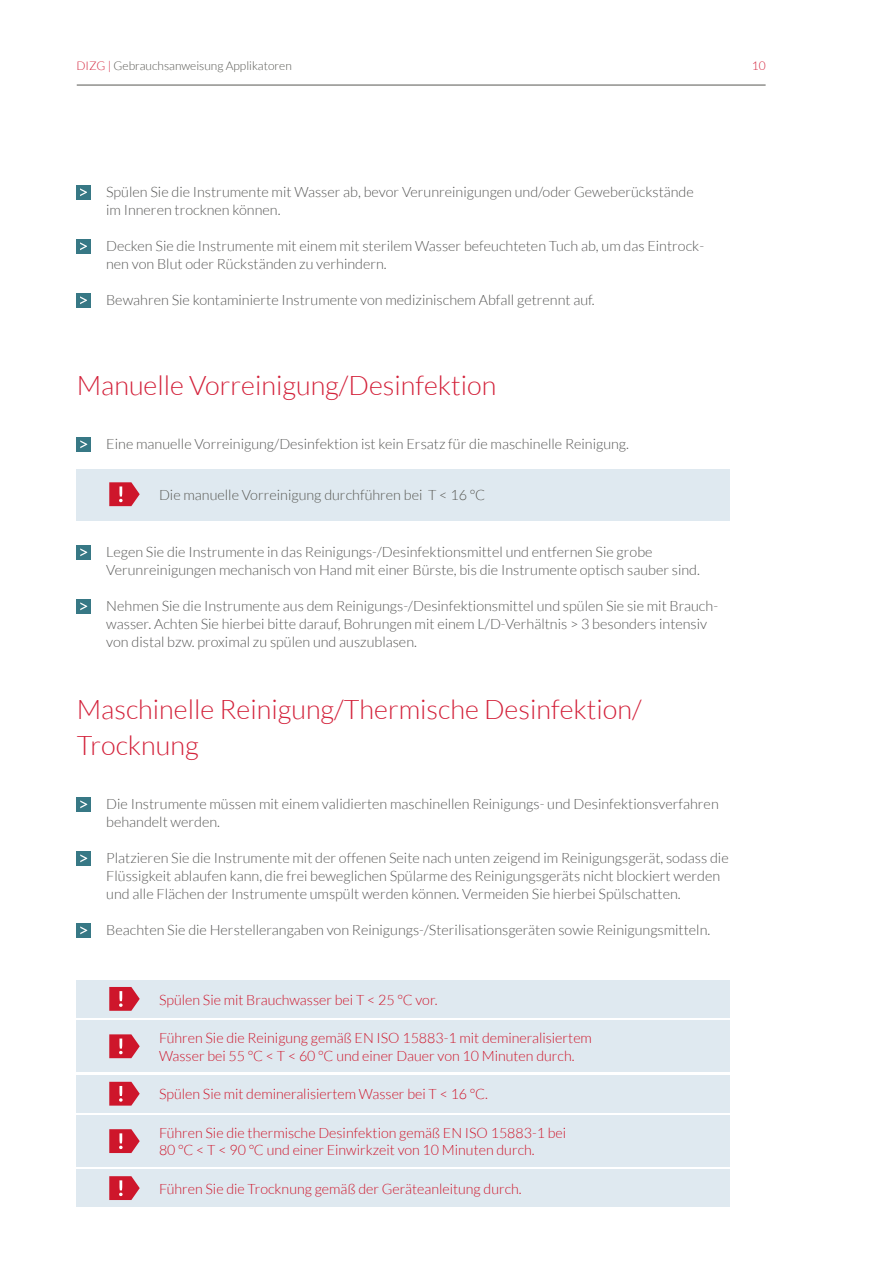
<style>
.page{position:relative;width:893px;height:1263px;background:#fff}
.page>*{position:absolute;margin:0;border:0;box-sizing:border-box;transform-origin:0 0}
.t1{font:300 27px/36px "Lato";color:#d3213a}
.t2{font:300 14.25px/18px "Lato";color:#575756}
.t3{font:300 14.25px/17.1px "Lato";color:#ce162b}
.t4{font:300 14.25px "Lato";color:#585853}
.t5{font:300 12px "Lato";color:#585853}
.t6{font:300 12px "Lato";color:#d3213a}
.s1{color:#d3213a}
</style>
<div class="page">
<div style="left:77px;top:469px;width:653px;height:52px;background:#dfe9f0"></div>
<div style="left:76px;top:185px;width:15px;height:15px;background:#377885"></div>
<svg style="left:80px;top:188px;width:7px;height:8px"></svg>
<div style="left:76px;top:239px;width:15px;height:15px;background:#377885"></div>
<svg style="left:80px;top:242px;width:7px;height:8px"></svg>
<div style="left:76px;top:293px;width:15px;height:15px;background:#377885"></div>
<svg style="left:80px;top:296px;width:7px;height:8px"></svg>
<svg style="left:109px;top:482px;width:31px;height:24px"></svg>
<div style="left:77px;top:437px;width:14px;height:15px;background:#377885"></div>
<svg style="left:80px;top:440px;width:7px;height:8px"></svg>
<div style="left:77px;top:545px;width:14px;height:15px;background:#377885"></div>
<svg style="left:80px;top:548px;width:7px;height:8px"></svg>
<div style="left:77px;top:599px;width:14px;height:15px;background:#377885"></div>
<svg style="left:80px;top:602px;width:7px;height:8px"></svg>
<div style="left:77px;top:797px;width:14px;height:15px;background:#377885"></div>
<svg style="left:80px;top:800px;width:7px;height:8px"></svg>
<div style="left:77px;top:851px;width:14px;height:15px;background:#377885"></div>
<svg style="left:80px;top:854px;width:7px;height:8px"></svg>
<div style="left:77px;top:923px;width:14px;height:15px;background:#377885"></div>
<svg style="left:80px;top:926px;width:7px;height:8px"></svg>
<div style="left:77px;top:980px;width:653px;height:38px;background:#dfe9f0"></div>
<div style="left:77px;top:1021px;width:653px;height:51px;background:#dfe9f0"></div>
<svg style="left:109px;top:987px;width:31px;height:24px"></svg>
<svg style="left:109px;top:1034px;width:31px;height:24px"></svg>
<div style="left:77px;top:1075px;width:653px;height:38px;background:#dfe9f0"></div>
<div style="left:77px;top:1169px;width:653px;height:38px;background:#dfe9f0"></div>
<div style="left:77px;top:1115px;width:653px;height:51px;background:#dfe9f0"></div>
<svg style="left:109px;top:1082px;width:31px;height:23px"></svg>
<svg style="left:109px;top:1176px;width:31px;height:24px"></svg>
<svg style="left:109px;top:1129px;width:31px;height:24px"></svg>
<hr style="left:77px;top:85px;width:689px;height:1px;background:#585853">
<p class="t5" style="left:77px;top:59px;width:217px"><span class="s1">DIZG |</span> Gebrauchsanweisung Applikatoren</p>
<p class="t6" style="left:752px;top:60px;width:15px">10</p>
<p class="t2" style="left:106px;top:183px;width:589px">Spülen Sie die Instrumente mit Wasser ab, bevor Verunreinigungen und/oder Geweberückstände im Inneren trocknen können.</p>
<p class="t2" style="left:106px;top:237px;width:600px">Decken Sie die Instrumente mit einem mit sterilem Wasser befeuchteten Tuch ab, um das Eintrock&shy;nen von Blut oder Rückständen zu verhindern.</p>
<p class="t2" style="left:106px;top:291px;width:490px">Bewahren Sie kontaminierte Instrumente von medizinischem Abfall getrennt auf.</p>
<h1 class="t1" style="left:77px;top:367px;width:421px">Manuelle Vorreinigung/Desinfektion</h1>
<p class="t2" style="left:106px;top:435px;width:524px">Eine manuelle Vorreinigung/Desinfektion ist kein Ersatz für die maschinelle Reinigung.</p>
<p class="t4" style="left:159px;top:487px;width:328px">Die manuelle Vorreinigung durchführen bei T &lt; 16 °C</p>
<p class="t2" style="left:106px;top:543px;width:595px">Legen Sie die Instrumente in das Reinigungs-/Desinfektionsmittel und entfernen Sie grobe<br>Verunreinigungen mechanisch von Hand mit einer Bürste, bis die Instrumente optisch sauber sind.</p>
<p class="t2" style="left:106px;top:597px;width:613px">Nehmen Sie die Instrumente aus dem Reinigungs-/Desinfektionsmittel und spülen Sie sie mit Brauch&shy;wasser. Achten Sie hierbei bitte darauf, Bohrungen mit einem L/D-Verhältnis &gt; 3 besonders intensiv von distal bzw. proximal zu spülen und auszublasen.</p>
<h1 class="t1" style="left:77px;top:691px;width:566px">Maschinelle Reinigung/Thermische Desinfektion/<br>Trocknung</h1>
<p class="t2" style="left:106px;top:795px;width:614px">Die Instrumente müssen mit einem validierten maschinellen Reinigungs- und Desinfektionsverfahren behandelt werden.</p>
<p class="t2" style="left:106px;top:849px;width:624px">Platzieren Sie die Instrumente mit der offenen Seite nach unten zeigend im Reinigungsgerät, sodass die<br>Flüssigkeit ablaufen kann, die frei beweglichen Spülarme des Reinigungsgeräts nicht blockiert werden und alle Flächen der Instrumente umspült werden können. Vermeiden Sie hierbei Spülschatten.</p>
<p class="t2" style="left:106px;top:921px;width:605px">Beachten Sie die Herstellerangaben von Reinigungs-/Sterilisationsgeräten sowie Reinigungsmitteln.</p>
<p class="t3" style="left:159px;top:991px;width:280px">Spülen Sie mit Brauchwasser bei T &lt; 25 °C vor.</p>
<p class="t3" style="left:159px;top:1030px;width:434px">Führen Sie die Reinigung gemäß EN ISO 15883-1 mit demineralisiertem<br>Wasser bei 55 °C &lt; T &lt; 60 °C und einer Dauer von 10 Minuten durch.</p>
<p class="t3" style="left:159px;top:1086px;width:331px">Spülen Sie mit demineralisiertem Wasser bei T &lt; 16 °C.</p>
<p class="t3" style="left:159px;top:1125px;width:409px">Führen Sie die thermische Desinfektion gemäß EN ISO 15883-1 bei<br>80 °C &lt; T &lt; 90 °C und einer Einwirkzeit von 10 Minuten durch.</p>
<p class="t3" style="left:159px;top:1180px;width:364px">Führen Sie die Trocknung gemäß der Geräteanleitung durch.</p>
</div>
